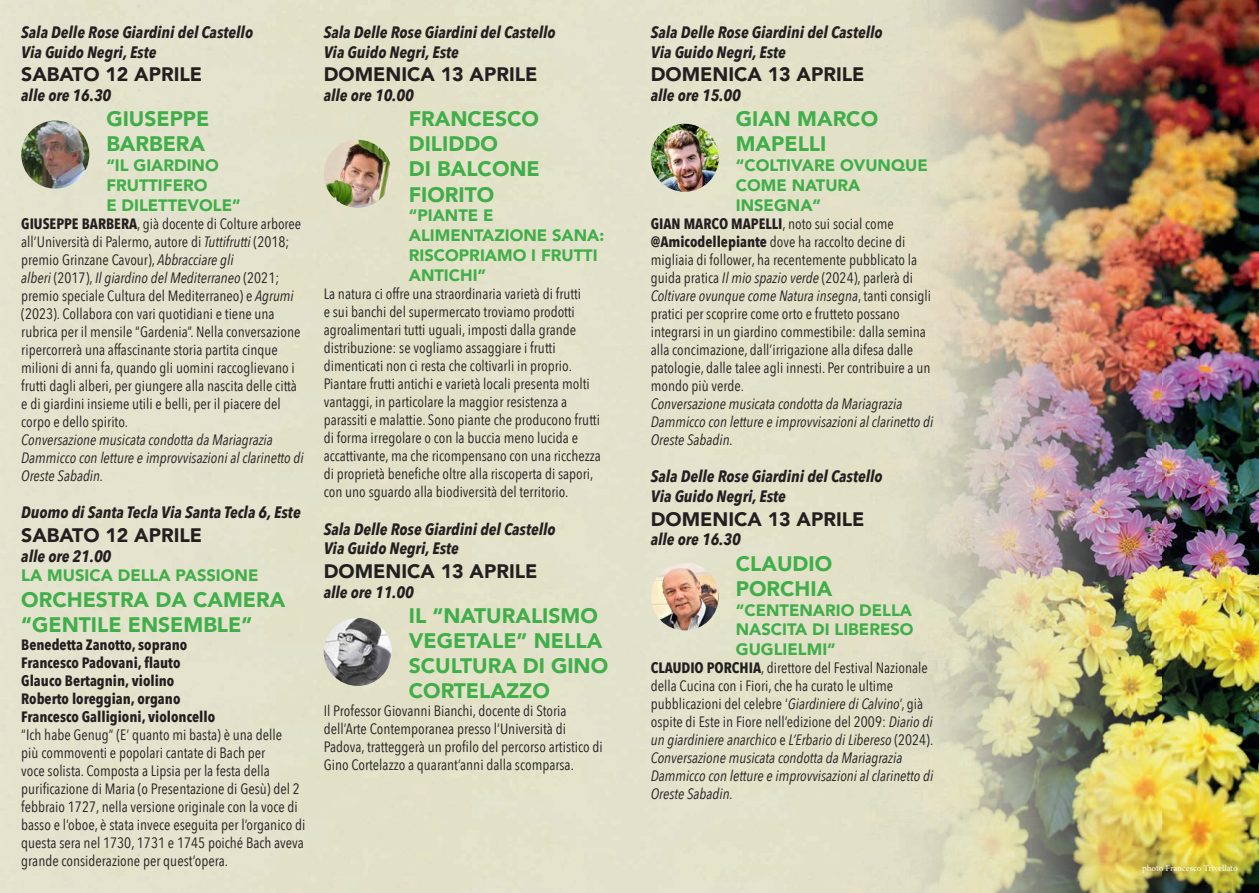
<style>
.page{position:relative;width:1259px;height:893px;background:#fff}
.page>*{position:absolute;margin:0;border:0;box-sizing:border-box;transform-origin:0 0}
.t1{font:900 21px/25.2px "Avenir";color:#40ae49}
.t2{font:900 19.5px "Avenir";color:#231f20}
.t3{font:italic 700 16.5px/19.8px "Avenir Next Condensed";color:#231f20}
.t4{font:900 16.5px/19.8px "Avenir";color:#40ae49}
.t5{font:15px/18px "Avenir Next Condensed";color:#231f20}
.t6{font:italic 15px/18px "Avenir Next Condensed";color:#231f20}
.t7{font:700 15px/18px "Avenir Next Condensed";color:#231f20}
.t8{font:9px "Minion Pro";letter-spacing:-.005em;color:#fff}
.s1{font-weight:700}
.s2{font-style:italic}
.s3{font-weight:700;font-style:normal}
.s4{font-style:normal}
</style>
<div class="page">
<div style="left:0;top:0;width:865px;height:893px;background:#e2e1cb"></div>
<img style="left:865px;top:0;width:394px;height:893px">
<img style="left:21px;top:121px;width:68px;height:68px;border-radius:34px">
<img style="left:324px;top:140px;width:68px;height:68px;border-radius:34px">
<img style="left:324px;top:618px;width:68px;height:68px;border-radius:34px">
<img style="left:651px;top:124px;width:68px;height:68px;border-radius:34px">
<img style="left:651px;top:562px;width:68px;height:68px;border-radius:34px">
<p class="t3" style="left:21px;top:22px;width:233px">Sala Delle Rose Giardini del Castello<br>Via Guido Negri, Este</p>
<h2 class="t2" style="left:21px;top:57px;width:182px">SABATO 12 APRILE</h2>
<p class="t3" style="left:21px;top:85px;width:91px">alle ore 16.30</p>
<h1 class="t1" style="left:106px;top:106px;width:105px">GIUSEPPE<br>BARBERA</h1>
<p class="t4" style="left:106px;top:155px;width:136px">“IL GIARDINO<br>FRUTTIFERO<br>E DILETTEVOLE”</p>
<p class="t5" style="left:21px;top:214px;width:281px"><span class="s1">GIUSEPPE BARBERA</span>, già docente di Colture arboree all’Università di Palermo, autore di <span class="s2">Tuttifrutti</span> (2018; premio Grinzane Cavour), <span class="s2">Abbracciare gli<br>alberi</span> (2017), <span class="s2">Il giardino del Mediterraneo</span> (2021; premio speciale Cultura del Mediterraneo) e <span class="s2">Agrumi </span>(2023). Collabora con vari quotidiani e tiene una rubrica per il mensile “Gardenia”. Nella conversazione ripercorrerà una affascinante storia partita cinque milioni di anni fa, quando gli uomini raccoglievano i frutti dagli alberi, per giungere alla nascita delle città e di giardini insieme utili e belli, per il piacere del corpo e dello spirito.</p>
<p class="t6" style="left:21px;top:430px;width:284px">Conversazione musicata condotta da Mariagrazia<br>Dammicco con letture e improvvisazioni al clarinetto di<br>Oreste Sabadin.</p>
<p class="t3" style="left:21px;top:503px;width:281px">Duomo di Santa Tecla Via Santa Tecla 6, Este</p>
<h2 class="t2" style="left:21px;top:518px;width:182px">SABATO 12 APRILE</h2>
<p class="t3" style="left:21px;top:546px;width:91px">alle ore 21.00</p>
<p class="t4" style="left:21px;top:565px;width:239px">LA MUSICA DELLA PASSIONE</p>
<h1 class="t1" style="left:21px;top:586px;width:266px">ORCHESTRA DA CAMERA “GENTILE ENSEMBLE”</h1>
<p class="t7" style="left:21px;top:635px;width:195px">Benedetta Zanotto, soprano<br>Francesco Padovani, flauto<br>Glauco Bertagnin, violino<br>Roberto loreggian, organo<br>Francesco Galligioni, violoncello</p>
<p class="t5" style="left:21px;top:725px;width:285px">“Ich habe Genug” (E’ quanto mi basta) è una delle<br>più commoventi e popolari cantate di Bach per<br>voce solista. Composta a Lipsia per la festa della purificazione di Maria (o Presentazione di Gesù) del 2 febbraio 1727, nella versione originale con la voce di basso e l’oboe, è stata invece eseguita per l’organico di questa sera nel 1730, 1731 e 1745 poiché Bach aveva grande considerazione per quest’opera.</p>
<p class="t3" style="left:324px;top:22px;width:233px">Sala Delle Rose Giardini del Castello<br>Via Guido Negri, Este</p>
<h2 class="t2" style="left:324px;top:57px;width:215px">DOMENICA 13 APRILE</h2>
<p class="t3" style="left:324px;top:85px;width:91px">alle ore 10.00</p>
<h1 class="t1" style="left:409px;top:106px;width:133px">FRANCESCO<br>DILIDDO<br>DI BALCONE<br>FIORITO</h1>
<p class="t4" style="left:409px;top:205px;width:197px">“PIANTE E<br>ALIMENTAZIONE SANA:<br>RISCOPRIAMO I FRUTTI<br>ANTICHI”</p>
<p class="t5" style="left:324px;top:284px;width:278px">La natura ci offre una straordinaria varietà di frutti<br>e sui banchi del supermercato troviamo prodotti agroalimentari tutti uguali, imposti dalla grande distribuzione: se vogliamo assaggiare i frutti dimenticati non ci resta che coltivarli in proprio.<br>Piantare frutti antichi e varietà locali presenta molti vantaggi, in particolare la maggior resistenza a parassiti e malattie. Sono piante che producono frutti di forma irregolare o con la buccia meno lucida e accattivante, ma che ricompensano con una ricchezza di proprietà benefiche oltre alla riscoperta di sapori, con uno sguardo alla biodiversità del territorio.</p>
<p class="t3" style="left:324px;top:519px;width:233px">Sala Delle Rose Giardini del Castello<br>Via Guido Negri, Este</p>
<h2 class="t2" style="left:324px;top:554px;width:215px">DOMENICA 13 APRILE</h2>
<p class="t3" style="left:324px;top:582px;width:91px">alle ore 11.00</p>
<h1 class="t1" style="left:409px;top:602px;width:201px">IL “NATURALISMO<br>VEGETALE” NELLA<br>SCULTURA DI GINO<br>CORTELAZZO</h1>
<p class="t5" style="left:324px;top:701px;width:281px">Il Professor Giovanni Bianchi, docente di Storia dell’Arte Contemporanea presso l’Università di Padova, tratteggerà un profilo del percorso artistico di Gino Cortelazzo a quarant’anni dalla scomparsa.</p>
<p class="t3" style="left:651px;top:22px;width:233px">Sala Delle Rose Giardini del Castello<br>Via Guido Negri, Este</p>
<h2 class="t2" style="left:651px;top:57px;width:215px">DOMENICA 13 APRILE</h2>
<p class="t3" style="left:651px;top:85px;width:91px">alle ore 15.00</p>
<h1 class="t1" style="left:736px;top:106px;width:144px">GIAN MARCO<br>MAPELLI</h1>
<p class="t4" style="left:736px;top:155px;width:193px">“COLTIVARE OVUNQUE<br>COME NATURA<br>INSEGNA”</p>
<p class="t5" style="left:651px;top:214px;width:282px"><span class="s1">GIAN MARCO MAPELLI</span>, noto sui social come <span class="s1">@Amicodellepiante</span> dove ha raccolto decine di migliaia di follower, ha recentemente pubblicato la guida pratica <span class="s2">Il mio spazio verde</span> (2024), parlerà di <span class="s2">Coltivare ovunque come Natura insegna</span>, tanti consigli pratici per scoprire come orto e frutteto possano integrarsi in un giardino commestibile: dalla semina alla concimazione, dall’irrigazione alla difesa dalle patologie, dalle talee agli innesti. Per contribuire a un mondo più verde.</p>
<p class="t6" style="left:651px;top:394px;width:284px">Conversazione musicata condotta da Mariagrazia<br>Dammicco con letture e improvvisazioni al clarinetto di<br>Oreste Sabadin.</p>
<p class="t3" style="left:651px;top:467px;width:233px">Sala Delle Rose Giardini del Castello<br>Via Guido Negri, Este</p>
<h2 class="t2" style="left:651px;top:502px;width:215px">DOMENICA 13 APRILE</h2>
<p class="t3" style="left:651px;top:530px;width:91px">alle ore 16.30</p>
<h1 class="t1" style="left:736px;top:550px;width:98px">CLAUDIO<br>PORCHIA</h1>
<p class="t4" style="left:736px;top:599px;width:179px;text-align:justify">“CENTENARIO DELLA NASCITA DI LIBERESO GUGLIELMI”</p>
<p class="t6" style="left:651px;top:659px;width:284px"><span class="s3">CLAUDIO PORCHIA</span><span class="s4">, direttore del Festival Nazionale della Cucina con i Fiori, che ha curato le ultime pubblicazioni del celebre ‘</span>Giardiniere di Calvino<span class="s4">’, già ospite di Este in Fiore nell’edizione del 2009:</span> Diario di un giardiniere anarchico <span class="s4">e</span> L’Erbario di Libereso <span class="s4">(2024).<br></span>Conversazione musicata condotta da Mariagrazia Dammicco con letture e improvvisazioni al clarinetto di Oreste Sabadin.</p>
<p class="t8" style="left:1142px;top:862px;width:97px">photo Francesco Trivellato</p>
</div>
